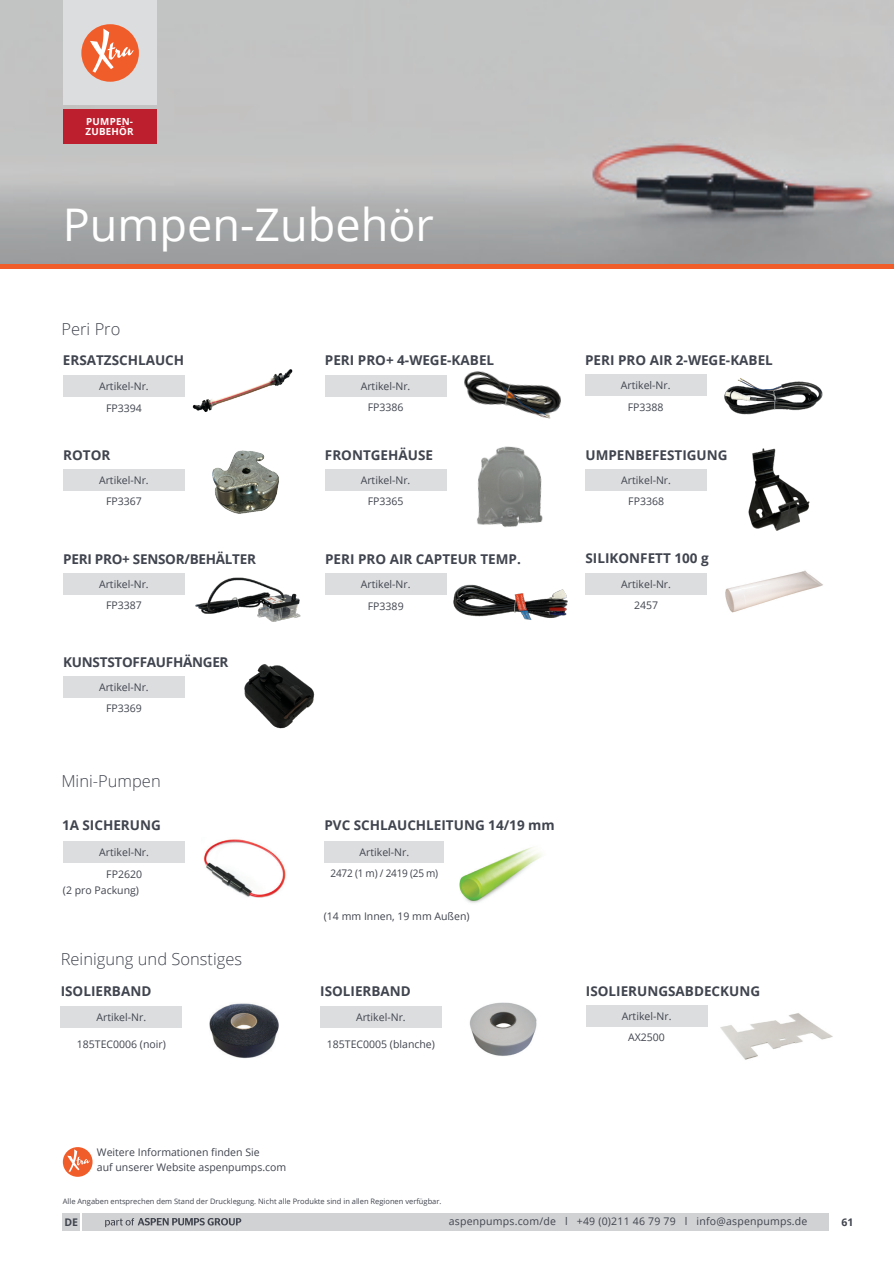
<style>
.page{position:relative;width:894px;height:1262px;background:#fff}
.page>*{position:absolute;margin:0;border:0;box-sizing:border-box;transform-origin:0 0}
.t1{font:45px "Open Sans";color:#fff}
.t2{font:300 16.5px "Open Sans";color:#40444e}
.t3{font:700 13.5px "Open Sans";color:#40444e}
.t4{font:700 13.5px "Open Sans";letter-spacing:-.02em;color:#40444e}
.t5{font:10.5px/15px "Open Sans";color:#40444e}
.t6{font:10.5px "Open Sans";letter-spacing:.02em;color:#40444e}
.t7{font:10.5px "Open Sans";letter-spacing:-.02em;color:#40444e;scale:.95 1}
.t8{font:700 10.5px "Open Sans";color:#40444e}
.t9{font:700 9.75px/10.5px "Open Sans";letter-spacing:.025em;color:#fff}
.t10{font:7.5px "Open Sans";color:#40444e}
</style>
<div class="page">
<img style="left:0;top:0;width:893px;height:264px">
<img style="left:192px;top:369px;width:101px;height:43px">
<img style="left:210px;top:1003px;width:69px;height:55px">
<div style="left:61px;top:1005px;width:121px;height:22px;background:#dcdddf"></div>
<img style="left:469px;top:1002px;width:68px;height:54px">
<div style="left:320px;top:1005px;width:121px;height:22px;background:#dcdddf"></div>
<img style="left:459px;top:847px;width:83px;height:56px">
<img style="left:204px;top:839px;width:82px;height:59px">
<div style="left:324px;top:841px;width:120px;height:21px;background:#dcdddf"></div>
<div style="left:64px;top:841px;width:121px;height:21px;background:#dcdddf"></div>
<img style="left:720px;top:1013px;width:113px;height:47px">
<div style="left:586px;top:1005px;width:121px;height:21px;background:#dcdddf"></div>
<img style="left:725px;top:570px;width:98px;height:43px">
<div style="left:63px;top:375px;width:121px;height:21px;background:#dcdddf"></div>
<div style="left:63px;top:469px;width:121px;height:22px;background:#dcdddf"></div>
<div style="left:63px;top:573px;width:121px;height:21px;background:#dcdddf"></div>
<div style="left:63px;top:676px;width:121px;height:21px;background:#dcdddf"></div>
<div style="left:325px;top:375px;width:121px;height:21px;background:#dcdddf"></div>
<div style="left:325px;top:469px;width:121px;height:22px;background:#dcdddf"></div>
<div style="left:585px;top:375px;width:121px;height:21px;background:#dcdddf"></div>
<div style="left:585px;top:573px;width:121px;height:21px;background:#dcdddf"></div>
<div style="left:585px;top:469px;width:121px;height:22px;background:#dcdddf"></div>
<div style="left:325px;top:573px;width:121px;height:21px;background:#dcdddf"></div>
<img style="left:464px;top:371px;width:97px;height:48px">
<img style="left:212px;top:450px;width:67px;height:64px">
<img style="left:748px;top:448px;width:62px;height:83px">
<img style="left:195px;top:577px;width:106px;height:45px">
<img style="left:724px;top:378px;width:99px;height:37px">
<img style="left:453px;top:584px;width:115px;height:36px">
<img style="left:244px;top:664px;width:71px;height:65px">
<img style="left:477px;top:446px;width:66px;height:81px">
<svg style="left:63px;top:1146px;width:29px;height:30px"></svg>
<svg style="left:67px;top:1149px;width:23px;height:23px"></svg>
<div style="left:0;top:264px;width:893px;height:5px;background:#f15d2a"></div>
<div style="left:82px;top:1212px;width:746px;height:17px;background:#d1d2d4"></div>
<div style="left:63px;top:1212px;width:17px;height:17px;background:#d1d2d4"></div>
<svg style="left:105px;top:1218px;width:136px;height:8px"></svg>
<svg style="left:63px;top:0;width:93px;height:143px;background:#d89b97"></svg>
<p class="t9" style="left:86px;top:115px;width:50px">PUMPEN-<br>ZUBEHÖR</p>
<p class="t1" style="left:63px;top:194px;width:372px">Pumpen-Zubehör</p>
<p class="t2" style="left:61px;top:318px;width:60px">Peri Pro</p>
<p class="t3" style="left:63px;top:350px;width:123px">ERSATZSCHLAUCH</p>
<p class="t5" style="left:99px;top:378px;width:51px">Artikel-Nr.</p>
<p class="t5" style="left:106px;top:400px;width:37px">FP3394</p>
<p class="t3" style="left:63px;top:445px;width:49px">ROTOR</p>
<p class="t5" style="left:99px;top:472px;width:51px">Artikel-Nr.</p>
<p class="t5" style="left:106px;top:494px;width:37px">FP3367</p>
<p class="t4" style="left:63px;top:549px;width:194px">PERI PRO+ SENSOR/BEHÄLTER</p>
<p class="t5" style="left:99px;top:576px;width:51px">Artikel-Nr.</p>
<p class="t5" style="left:106px;top:597px;width:37px">FP3387</p>
<p class="t4" style="left:63px;top:652px;width:167px">KUNSTSTOFFAUFHÄNGER</p>
<p class="t5" style="left:99px;top:679px;width:51px">Artikel-Nr.</p>
<p class="t5" style="left:106px;top:700px;width:37px">FP3369</p>
<p class="t2" style="left:61px;top:769px;width:101px">Mini-Pumpen</p>
<p class="t3" style="left:325px;top:350px;width:171px">PERI PRO+ 4-WEGE-KABEL</p>
<p class="t5" style="left:360px;top:378px;width:51px">Artikel-Nr.</p>
<p class="t5" style="left:367px;top:399px;width:37px">FP3386</p>
<p class="t3" style="left:325px;top:445px;width:110px">FRONTGEHÄUSE</p>
<p class="t5" style="left:360px;top:472px;width:51px">Artikel-Nr.</p>
<p class="t5" style="left:367px;top:494px;width:37px">FP3365</p>
<p class="t3" style="left:325px;top:549px;width:197px">PERI PRO AIR CAPTEUR TEMP.</p>
<p class="t5" style="left:361px;top:576px;width:51px">Artikel-Nr.</p>
<p class="t5" style="left:368px;top:598px;width:37px">FP3389</p>
<p class="t3" style="left:62px;top:815px;width:100px">1A SICHERUNG</p>
<p class="t3" style="left:324px;top:815px;width:232px">PVC SCHLAUCHLEITUNG 14/19 mm</p>
<p class="t5" style="left:359px;top:844px;width:51px">Artikel-Nr.</p>
<p class="t7" style="left:330px;top:866px;width:115px">2472 (1 m) / 2419 (25 m)</p>
<p class="t5" style="left:99px;top:844px;width:51px">Artikel-Nr.</p>
<p class="t5" style="left:106px;top:865px;width:37px">FP2620</p>
<p class="t5" style="left:63px;top:882px;width:78px">(2 pro Packung)</p>
<p class="t2" style="left:61px;top:947px;width:183px">Reinigung und Sonstiges</p>
<p class="t3" style="left:61px;top:981px;width:92px">ISOLIERBAND</p>
<p class="t5" style="left:96px;top:1008px;width:51px">Artikel-Nr.</p>
<p class="t5" style="left:77px;top:1035px;width:90px">185TEC0006 (noir)</p>
<p class="t5" style="left:324px;top:908px;width:147px">(14 mm Innen, 19 mm Außen)</p>
<p class="t3" style="left:320px;top:981px;width:92px">ISOLIERBAND</p>
<p class="t5" style="left:356px;top:1008px;width:51px">Artikel-Nr.</p>
<p class="t5" style="left:327px;top:1035px;width:109px">185TEC0005 (blanche)</p>
<p class="t3" style="left:585px;top:351px;width:189px">PERI PRO AIR 2-WEGE-KABEL</p>
<p class="t5" style="left:620px;top:378px;width:51px">Artikel-Nr.</p>
<p class="t5" style="left:627px;top:399px;width:37px">FP3388</p>
<p class="t3" style="left:585px;top:445px;width:144px">UMPENBEFESTIGUNG</p>
<p class="t5" style="left:621px;top:472px;width:51px">Artikel-Nr.</p>
<p class="t5" style="left:628px;top:494px;width:37px">FP3368</p>
<p class="t3" style="left:585px;top:548px;width:125px">SILIKONFETT 100 g</p>
<p class="t5" style="left:621px;top:576px;width:51px">Artikel-Nr.</p>
<p class="t5" style="left:634px;top:597px;width:26px">2457</p>
<p class="t3" style="left:586px;top:981px;width:176px">ISOLIERUNGSABDECKUNG</p>
<p class="t5" style="left:621px;top:1008px;width:51px">Artikel-Nr.</p>
<p class="t5" style="left:628px;top:1029px;width:38px">AX2500</p>
<p class="t5" style="left:97px;top:1144px;width:191px">Weitere Informationen finden Sie<br>auf unserer Website aspenpumps.com</p>
<p class="t10" style="left:63px;top:1195px;width:380px">Alle Angaben entsprechen dem Stand der Drucklegung. Nicht alle Produkte sind in allen Regionen verfügbar.</p>
<p class="t8" style="left:64px;top:1214px;width:15px">DE</p>
<p class="t6" style="left:449px;top:1213px;width:360px">aspenpumps.com/de l +49 (0)211 46 79 79 l info@aspenpumps.de</p>
<p class="t8" style="left:841px;top:1214px;width:13px">61</p>
</div>
